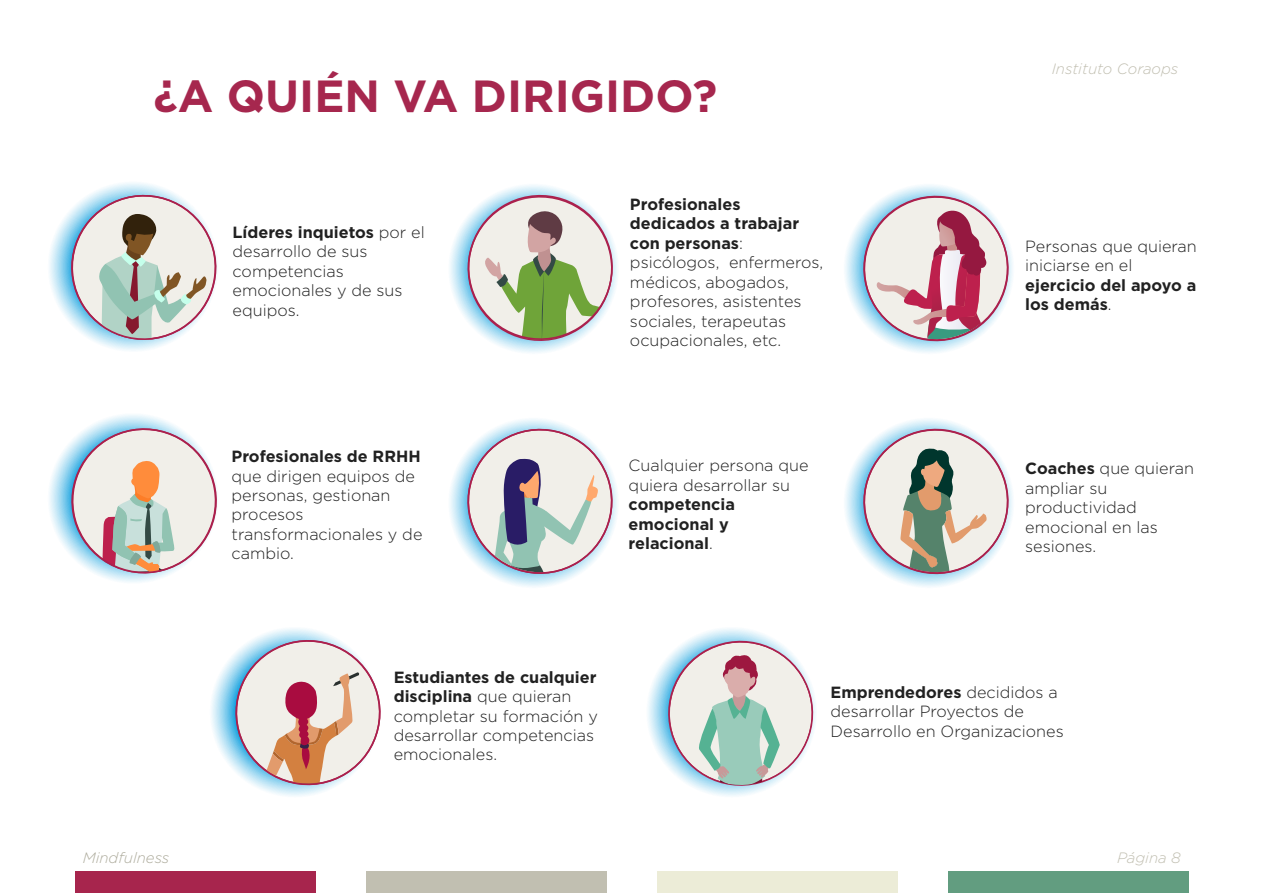
<style>
.page{position:relative;width:1263px;height:893px;background:#fff}
.page>*{position:absolute;margin:0;border:0;box-sizing:border-box;transform-origin:0 0}
.t1{font:700 45px "Gotham";color:#a6274e}
.t2{font:300 16.2px/19.5px "Gotham";color:#212121}
.t3{font:700 16.2px/19.5px "Gotham";color:#212121}
.t4{font:italic 300 15px "Gotham";color:#c1bfb1}
.t5{font:italic 300 15px "Gotham";color:#aeac9d}
.s1{font-weight:700}
.s2{font-weight:300}
</style>
<div class="page">
<svg style="left:43px;top:408px;width:179px;height:180px"></svg>
<svg style="left:43px;top:176px;width:179px;height:180px"></svg>
<svg style="left:205px;top:622px;width:179px;height:179px"></svg>
<svg style="left:641px;top:622px;width:180px;height:179px"></svg>
<svg style="left:443px;top:413px;width:180px;height:179px"></svg>
<svg style="left:839px;top:413px;width:179px;height:179px"></svg>
<svg style="left:839px;top:179px;width:179px;height:179px"></svg>
<svg style="left:443px;top:179px;width:180px;height:179px"></svg>
<div style="left:75px;top:871px;width:240px;height:22px;background:#a7254d"></div>
<div style="left:366px;top:871px;width:240px;height:22px;background:#c1bfb1"></div>
<div style="left:657px;top:871px;width:240px;height:22px;background:#ececd7"></div>
<div style="left:948px;top:871px;width:240px;height:22px;background:#629d80"></div>
<svg style="left:659px;top:629px;width:162px;height:168px"></svg>
<svg style="left:62px;top:183px;width:160px;height:168px"></svg>
<svg style="left:226px;top:628px;width:158px;height:169px"></svg>
<svg style="left:854px;top:417px;width:164px;height:169px"></svg>
<svg style="left:458px;top:417px;width:165px;height:168px"></svg>
<svg style="left:62px;top:417px;width:160px;height:168px"></svg>
<svg style="left:854px;top:184px;width:164px;height:169px"></svg>
<svg style="left:458px;top:183px;width:165px;height:169px"></svg>
<h1 class="t1" style="left:153px;top:66px;width:565px">¿A QUIÉN VA DIRIGIDO?</h1>
<p class="t2" style="left:233px;top:222px;width:194px"><span class="s1">Líderes inquietos</span> por el desarrollo de sus competencias emocionales y de sus equipos.</p>
<p class="t2" style="left:630px;top:194px;width:195px"><span class="s1">Profesionales dedicados a trabajar con personas</span>: psicólogos, enfermeros, médicos, abogados, profesores, asistentes sociales, terapeutas ocupacionales, etc.</p>
<p class="t3" style="left:232px;top:447px;width:191px">Profesionales de RRHH</p>
<p class="t2" style="left:232px;top:466px;width:192px">que dirigen equipos de personas, gestionan procesos transformacionales y de cambio.</p>
<p class="t2" style="left:629px;top:455px;width:181px">Cualquier persona que quiera desarrollar su</p>
<p class="t3" style="left:629px;top:495px;width:108px">competencia emocional y relacional<span class="s2">.</span></p>
<p class="t4" style="left:1052px;top:59px;width:128px">Instituto Coraops</p>
<p class="t2" style="left:1025px;top:236px;width:173px">Personas que quieran iniciarse en el</p>
<p class="t3" style="left:1025px;top:275px;width:173px">ejercicio del apoyo a los demás<span class="s2">.</span></p>
<p class="t2" style="left:1025px;top:458px;width:170px"><span class="s1">Coaches</span> que quieran ampliar su productividad emocional en las sesiones.</p>
<p class="t2" style="left:394px;top:667px;width:206px"><span class="s1">Estudiantes de cualquier disciplina</span> que quieran completar su formación y desarrollar competencias emocionales.</p>
<p class="t2" style="left:831px;top:682px;width:235px"><span class="s1">Emprendedores</span> decididos a desarrollar Proyectos de<br>Desarrollo en Organizaciones</p>
<p class="t5" style="left:83px;top:848px;width:88px">Mindfulness</p>
<p class="t4" style="left:1117px;top:848px;width:65px">Página 8</p>
</div>
